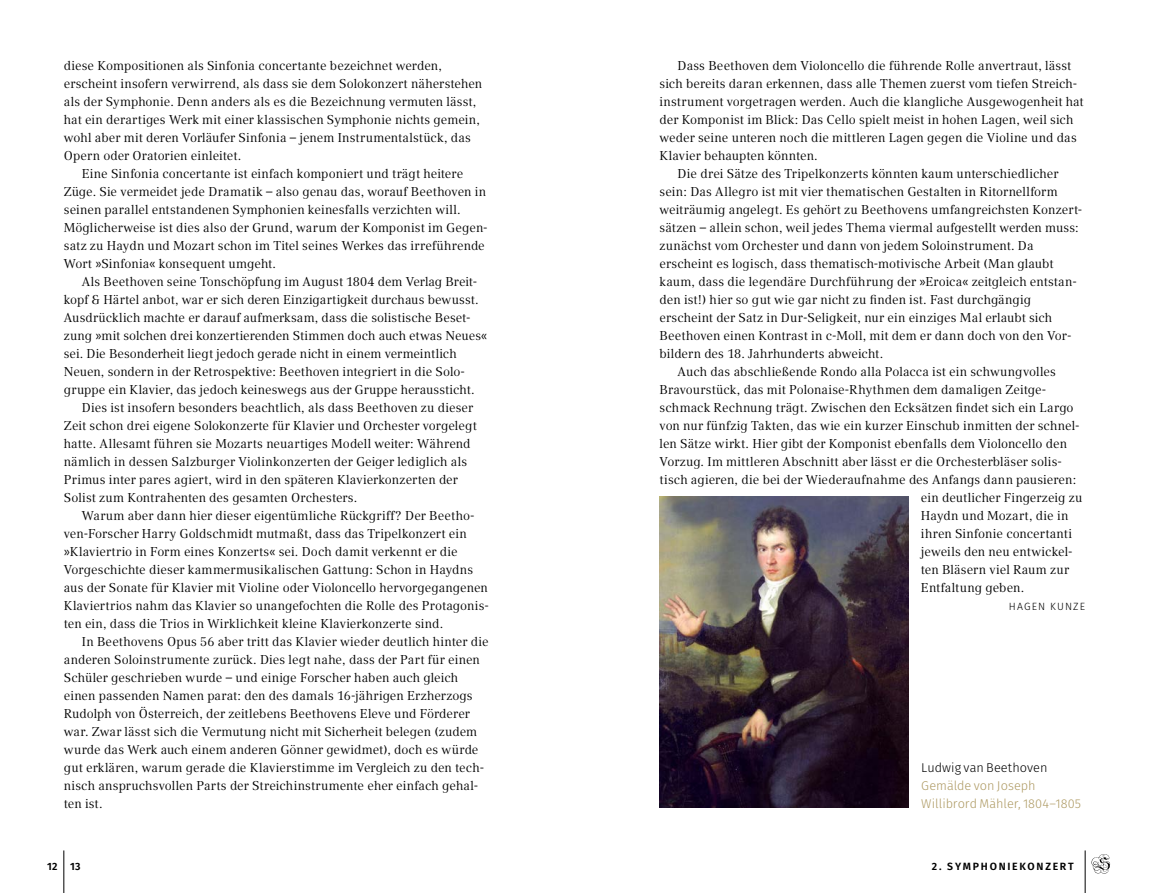
<style>
.page{position:relative;width:1149px;height:893px;background:#fff}
.page>*{position:absolute;margin:0;border:0;box-sizing:border-box;transform-origin:0 0}
.SyKo_Fließtext_Einzu{font:12.75px/18px "Compatil Text LT Pro";color:#000}
.Syko_Bildunterschrif{font:300 12.75px/18px "Fira Sans";color:#ae9a63}
.t1{font:600 10.5px "Fira Sans";letter-spacing:.165em;color:#000}
.Syko_Autor{font:300 10.5px "Fira Sans";letter-spacing:.105em;color:#000}
.s1{color:#000}
</style>
<div class="page">
<hr style="left:63px;top:850px;width:1px;height:43px;background:#000">
<hr style="left:1084px;top:850px;width:1px;height:43px;background:#000">
<svg style="left:1091px;top:854px;width:18px;height:20px"></svg>
<img style="left:659px;top:496px;width:248px;height:312px">
<p class="SyKo_Fließtext_Einzu" style="left:64px;top:56px;width:420px">diese Kompositionen als Sinfonia concertante bezeichnet werden, erscheint insofern verwirrend, als dass sie dem Solokonzert näherstehen als der Symphonie. Denn anders als es die Bezeichnung vermuten lässt, hat ein derartiges Werk mit einer klassischen Symphonie nichts gemein, wohl aber mit deren Vorläufer Sinfonia – jenem Instrumentalstück, das Opern oder Oratorien einleitet.</p>
<p class="SyKo_Fließtext_Einzu" style="left:64px;top:164px;width:425px;text-indent:18px">Eine Sinfonia concertante ist einfach komponiert und trägt heitere Züge. Sie vermeidet jede Dramatik – also genau das, worauf Beethoven in seinen parallel entstandenen Symphonien keinesfalls verzichten will.<br>Möglicherweise ist dies also der Grund, warum der Komponist im Gegen&shy;satz zu Haydn und Mozart schon im Titel seines Werkes das irreführende Wort »Sinfonia« konsequent umgeht.</p>
<p class="SyKo_Fließtext_Einzu" style="left:64px;top:272px;width:425px;text-indent:18px">Als Beethoven seine Tonschöpfung im August 1804 dem Verlag Breit&shy;kopf &amp; Härtel anbot, war er sich deren Einzigartigkeit durchaus bewusst.<br>Ausdrücklich machte er darauf aufmerksam, dass die solistische Beset&shy;zung »mit solchen drei konzertierenden Stimmen doch auch etwas Neues« sei. Die Besonderheit liegt jedoch gerade nicht in einem vermeintlich Neuen, sondern in der Retrospektive: Beethoven integriert in die Solo&shy;gruppe ein Klavier, das jedoch keineswegs aus der Gruppe heraussticht.</p>
<p class="SyKo_Fließtext_Einzu" style="left:64px;top:398px;width:414px;text-indent:18px">Dies ist insofern besonders beachtlich, als dass Beethoven zu dieser Zeit schon drei eigene Solokonzerte für Klavier und Orchester vorgelegt hatte. Allesamt führen sie Mozarts neuartiges Modell weiter: Während nämlich in dessen Salzburger Violinkonzerten der Geiger lediglich als Primus inter pares agiert, wird in den späteren Klavierkonzerten der Solist zum Kontrahenten des gesamten Orchesters.</p>
<p class="SyKo_Fließtext_Einzu" style="left:64px;top:506px;width:426px;text-indent:18px">Warum aber dann hier dieser eigentümliche Rückgriff? Der Beetho&shy;ven-Forscher Harry Goldschmidt mutmaßt, dass das Tripelkonzert ein »Klaviertrio in Form eines Konzerts« sei. Doch damit verkennt er die Vorgeschichte dieser kammermusikalischen Gattung: Schon in Haydns aus der Sonate für Klavier mit Violine oder Violoncello hervorgegangenen Klaviertrios nahm das Klavier so unangefochten die Rolle des Protagonis&shy;ten ein, dass die Trios in Wirklichkeit kleine Klavierkonzerte sind.</p>
<p class="SyKo_Fließtext_Einzu" style="left:64px;top:632px;width:426px;text-indent:18px">In Beethovens Opus 56 aber tritt das Klavier wieder deutlich hinter die anderen Soloinstrumente zurück. Dies legt nahe, dass der Part für einen Schüler geschrieben wurde – und einige Forscher haben auch gleich einen passenden Namen parat: den des damals 16-jährigen Erzherzogs Rudolph von Österreich, der zeitlebens Beethovens Eleve und Förderer war. Zwar lässt sich die Vermutung nicht mit Sicherheit belegen (zudem wurde das Werk auch einem anderen Gönner gewidmet), doch es würde gut erklären, warum gerade die Klavierstimme im Vergleich zu den tech&shy;nisch anspruchsvollen Parts der Streichinstrumente eher einfach gehal&shy;ten ist.</p>
<p class="SyKo_Fließtext_Einzu" style="left:659px;top:56px;width:425px;text-indent:18px">Dass Beethoven dem Violoncello die führende Rolle anvertraut, lässt sich bereits daran erkennen, dass alle Themen zuerst vom tiefen Streich&shy;instrument vorgetragen werden. Auch die klangliche Ausgewogenheit hat der Komponist im Blick: Das Cello spielt meist in hohen Lagen, weil sich weder seine unteren noch die mittleren Lagen gegen die Violine und das Klavier behaupten könnten.</p>
<p class="SyKo_Fließtext_Einzu" style="left:659px;top:164px;width:424px;text-indent:18px">Die drei Sätze des Tripelkonzerts könnten kaum unterschiedlicher sein: Das Allegro ist mit vier thematischen Gestalten in Ritornellform weiträumig angelegt. Es gehört zu Beethovens umfangreichsten Konzert&shy;sätzen – allein schon, weil jedes Thema viermal aufgestellt werden muss: zunächst vom Orchester und dann von jedem Soloinstrument. Da erscheint es logisch, dass thematisch-motivische Arbeit (Man glaubt kaum, dass die legendäre Durchführung der »Eroica« zeitgleich entstan&shy;den ist!) hier so gut wie gar nicht zu finden ist. Fast durchgängig erscheint der Satz in Dur-Seligkeit, nur ein einziges Mal erlaubt sich Beethoven einen Kontrast in c-Moll, mit dem er dann doch von den Vor&shy;bildern des 18. Jahrhunderts abweicht.</p>
<p class="SyKo_Fließtext_Einzu" style="left:677px;top:362px;width:380px">Auch das abschließende Rondo alla Polacca ist ein schwungvolles</p>
<p class="SyKo_Fließtext_Einzu" style="left:659px;top:380px;width:388px">Bravourstück, das mit Polonaise-Rhythmen dem damaligen Zeitge-</p>
<p class="SyKo_Fließtext_Einzu" style="left:659px;top:398px;width:415px">schmack Rechnung trägt. Zwischen den Ecksätzen findet sich ein Largo</p>
<p class="SyKo_Fließtext_Einzu" style="left:659px;top:416px;width:421px">von nur fünfzig Takten, das wie ein kurzer Einschub inmitten der schnel-</p>
<p class="SyKo_Fließtext_Einzu" style="left:659px;top:434px;width:409px">len Sätze wirkt. Hier gibt der Komponist ebenfalls dem Violoncello den</p>
<p class="SyKo_Fließtext_Einzu" style="left:659px;top:452px;width:403px">Vorzug. Im mittleren Abschnitt aber lässt er die Orchesterbläser solis-</p>
<p class="SyKo_Fließtext_Einzu" style="left:659px;top:470px;width:418px">tisch agieren, die bei der Wiederaufnahme des Anfangs dann pausieren:</p>
<p class="SyKo_Fließtext_Einzu" style="left:920px;top:488px;width:163px">ein deutlicher Fingerzeig zu</p>
<p class="SyKo_Fließtext_Einzu" style="left:920px;top:506px;width:149px">Haydn und Mozart, die in</p>
<p class="SyKo_Fließtext_Einzu" style="left:920px;top:524px;width:153px">ihren Sinfonie concertanti</p>
<p class="SyKo_Fließtext_Einzu" style="left:920px;top:542px;width:153px">jeweils den neu entwickel-</p>
<p class="SyKo_Fließtext_Einzu" style="left:920px;top:560px;width:150px">ten Bläsern viel Raum zur</p>
<p class="SyKo_Fließtext_Einzu" style="left:920px;top:578px;width:105px">Entfaltung geben.</p>
<p class="Syko_Autor" style="left:1008px;top:599px;width:78px">HAGEN KUNZE</p>
<p class="Syko_Bildunterschrif" style="left:921px;top:758px;width:161px"><span class="s1">Ludwig van Beethoven<br></span>Gemälde von Joseph<br>Willibrord Mähler, 1804–1805</p>
<p class="t1" style="left:47px;top:858px;width:35px">12 13</p>
<p class="t1" style="left:931px;top:858px;width:144px">2. SYMPHONIEKONZERT</p>
</div>
